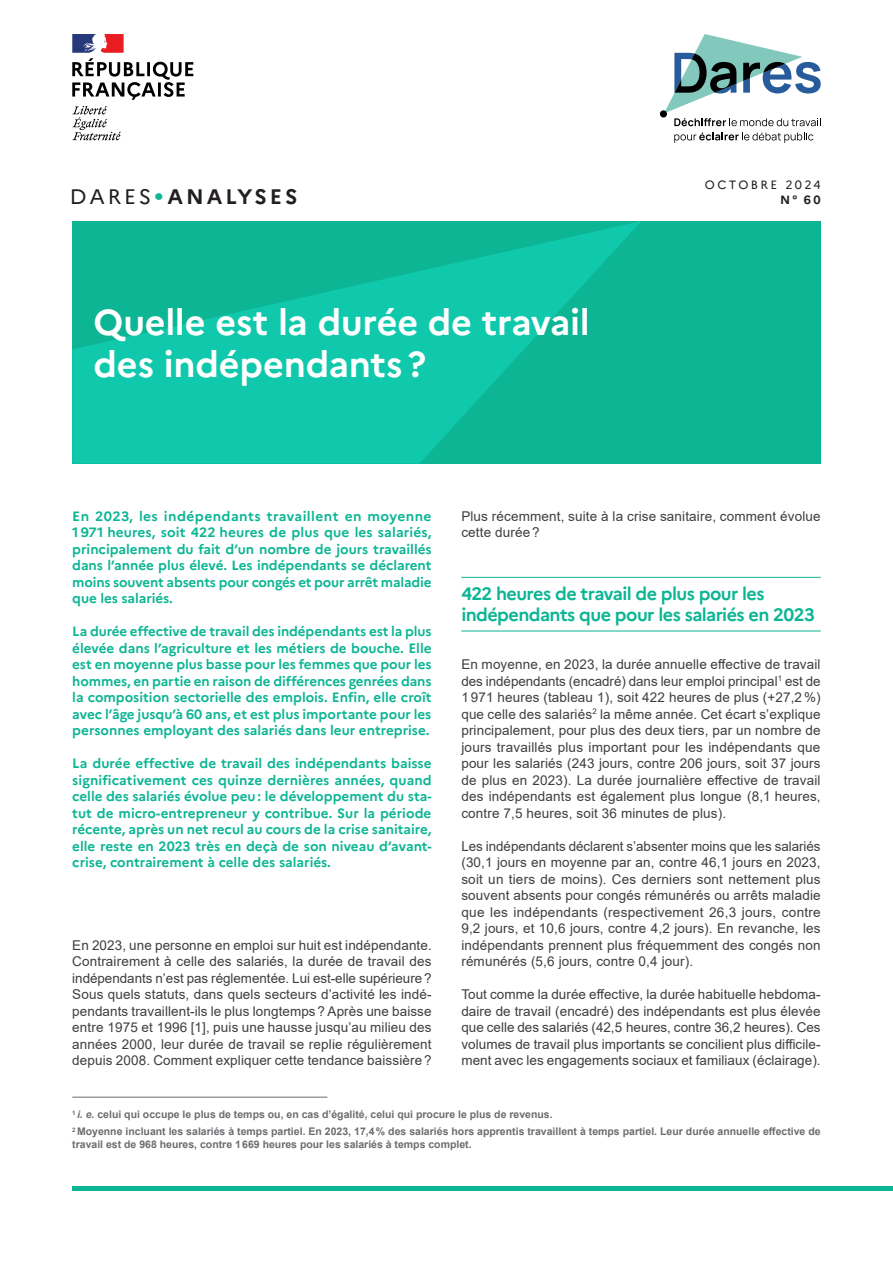
<style>
.page{position:relative;width:893px;height:1263px;background:#fff}
.page>*{position:absolute;margin:0;border:0;box-sizing:border-box;transform-origin:0 0}
.t1{font:700 36px/42px "Marianne";letter-spacing:-.005em;color:#fff}
.t2{font:700 21px "Marianne";letter-spacing:.14em;color:#231f20}
.t3{font:700 18px/21px "Marianne";letter-spacing:-.035em;color:#0cb594}
.t4{font:13.5px/16.5px "Arial";letter-spacing:.01em;color:#3e3e3f;text-align:justify}
.t5{font:700 13.5px/16.5px "Marianne";letter-spacing:-.005em;color:#0cb594;text-align:justify}
.t6{font:12px "Marianne";letter-spacing:.2em;color:#231f20}
.t7{font:700 12px "Marianne";color:#231f20}
.t8{font:700 10.5px/17px "Arial";color:#6c6d70}
.s1{font-weight:400}
.s2{font-weight:400;font-size:27px;color:#0cb594}
.s3{font-style:italic}
</style>
<div class="page">
<div style="left:72px;top:1186px;width:821px;height:5px;background:#0cb594"></div>
<div style="left:72px;top:221px;width:749px;height:242px;background:#0cb594"></div>
<svg style="left:72px;top:221px;width:569px;height:242px;fill:#10c9ac"></svg>
<div style="left:660px;top:110px;width:7px;height:8px;background:#000001;border-radius:50%"></div>
<svg style="left:674px;top:132px;width:139px;height:11px"></svg>
<svg style="left:664px;top:34px;width:157px;height:92px"></svg>
<svg style="left:72px;top:34px;width:121px;height:66px"></svg>
<svg style="left:72px;top:106px;width:49px;height:34px"></svg>
<hr style="left:72px;top:1097px;width:255px;height:1px;background:#6c6d70">
<hr style="left:461px;top:577px;width:360px;height:1px;background:#0cb594">
<hr style="left:461px;top:631px;width:360px;height:1px;background:#0cb594">
<p class="t6" style="left:705px;top:176px;width:117px">OCTOBRE 2024</p>
<h2 class="t2" style="left:70px;top:180px;width:229px"><span class="s1">DARES</span><span class="s2">•</span>ANALYSES</h2>
<p class="t7" style="left:780px;top:191px;width:42px">N° 60</p>
<h1 class="t1" style="left:94px;top:298px;width:498px">Quelle est la durée de travail des indépendants ?</h1>
<p class="t5" style="left:72px;top:507px;width:361px">En 2023, les indépendants travaillent en moyenne 1 971 heures, soit 422 heures de plus que les salariés, principalement du fait d’un nombre de jours travaillés dans l’année plus élevé. Les indépendants se déclarent moins souvent absents pour congés et pour arrêt maladie que les salariés.</p>
<p class="t5" style="left:72px;top:622px;width:361px">La durée effective de travail des indépendants est la plus élevée dans l’agriculture et les métiers de bouche. Elle est en moyenne plus basse pour les femmes que pour les hommes, en partie en raison de différences genrées dans la composition sectorielle des emplois. Enfin, elle croît avec l’âge jusqu’à 60 ans, et est plus importante pour les personnes employant des salariés dans leur entreprise.</p>
<p class="t5" style="left:72px;top:754px;width:361px">La durée effective de travail des indépendants baisse significativement ces quinze dernières années, quand celle des salariés évolue peu : le développement du sta&shy;tut de micro-entrepreneur y contribue. Sur la période récente, après un net recul au cours de la crise sanitaire, elle reste en 2023 très en deçà de son niveau d’avant&shy;crise, contrairement à celle des salariés.</p>
<p class="t4" style="left:72px;top:937px;width:361px">En 2023, une personne en emploi sur huit est indépendante.<br>Contrairement à celle des salariés, la durée de travail des indépendants n’est pas réglementée. Lui est-elle supérieure ?<br>Sous quels statuts, dans quels secteurs d’activité les indé&shy;pendants travaillent-ils le plus longtemps ? Après une baisse entre 1975 et 1996 [1], puis une hausse jusqu’au milieu des années 2000, leur durée de travail se replie régulièrement depuis 2008. Comment expliquer cette tendance baissière ?</p>
<p class="t4" style="left:461px;top:508px;width:361px">Plus récemment, suite à la crise sanitaire, comment évolue cette durée ?</p>
<h3 class="t3" style="left:461px;top:582px;width:355px">422 heures de travail de plus pour les indépendants que pour les salariés en 2023</h3>
<p class="t4" style="left:461px;top:656px;width:361px">En moyenne, en 2023, la durée annuelle effective de travail des indépendants (encadré) dans leur emploi principal<sup>1</sup> est de 1 971 heures (tableau 1), soit 422 heures de plus (+27,2%) que celle des salariés<sup>2</sup> la même année. Cet écart s’explique principalement, pour plus des deux tiers, par un nombre de jours travaillés plus important pour les indépendants que pour les salariés (243 jours, contre 206 jours, soit 37 jours de plus en 2023). La durée journalière effective de travail des indépendants est également plus longue (8,1 heures, contre 7,5 heures, soit 36 minutes de plus).</p>
<p class="t4" style="left:461px;top:838px;width:361px">Les indépendants déclarent s’absenter moins que les salariés (30,1 jours en moyenne par an, contre 46,1 jours en 2023, soit un tiers de moins). Ces derniers sont nettement plus souvent absents pour congés rémunérés ou arrêts maladie que les indépendants (respectivement 26,3 jours, contre 9,2 jours, et 10,6 jours, contre 4,2 jours). En revanche, les indépendants prennent plus fréquemment des congés non rémunérés (5,6 jours, contre 0,4 jour).</p>
<p class="t4" style="left:461px;top:986px;width:361px">Tout comme la durée effective, la durée habituelle hebdoma&shy;daire de travail (encadré) des indépendants est plus élevée que celle des salariés (42,5 heures, contre 36,2 heures). Ces volumes de travail plus importants se concilient plus difficile&shy;ment avec les engagements sociaux et familiaux (éclairage).</p>
<p class="t8" style="left:72px;top:1106px;width:750px"><sup>1</sup> <span class="s3">i. e.</span> celui qui occupe le plus de temps ou, en cas d’égalité, celui qui procure le plus de revenus.<br><sup>2</sup> Moyenne incluant les salariés à temps partiel. En 2023, 17,4 % des salariés hors apprentis travaillent à temps partiel. Leur durée annuelle effective de</p>
<p class="t8" style="left:72px;top:1136px;width:401px">travail est de 968 heures, contre 1669 heures pour les salariés à temps complet.</p>
</div>
